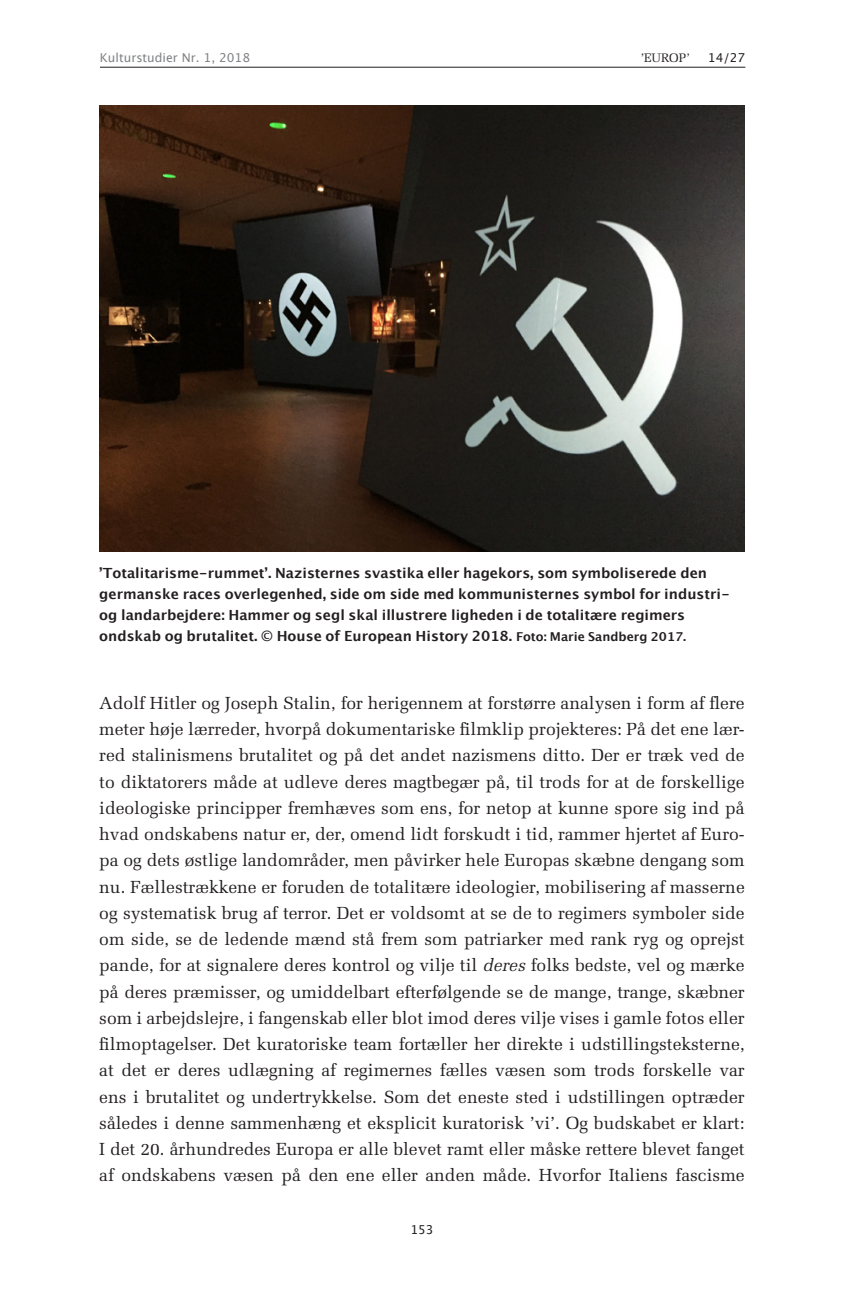
<style>
.page{position:relative;width:844px;height:1290px;background:#fff}
.page>*{position:absolute;margin:0;border:0;box-sizing:border-box;transform-origin:0 0}
._02_Brød{font:17.5px/26.2px "Melior";color:#231f20;text-align:justify}
._06_Billedtekst{font:700 14px/21px "Lucida Grande";color:#231f20}
.t1{font:12.25px "Lucida Grande";color:#808285}
.t2{font:12.25px "Lucida Grande";color:#231f20}
.t3{font:12.25px "Melior";color:#231f20}
.s1{font-size:12.25px}
.s2{font-style:italic}
</style>
<div class="page">
<hr style="left:100px;top:67px;width:645px;height:1px;background:#231f20">
<img style="left:100px;top:105px;width:644px;height:446px">
<p class="t1" style="left:100px;top:51px;width:151px">Kulturstudier Nr. 1, 2018</p>
<p class="t3" style="left:640px;top:50px;width:51px">’EUROP’</p>
<p class="t2" style="left:707px;top:51px;width:39px">14/27</p>
<p class="_06_Billedtekst" style="left:99px;top:562px;width:632px">’Totalitarisme-rummet’. Nazisternes svastika eller hagekors, som symboliserede den germanske races overlegenhed, side om side med kommunisternes symbol for industri&shy;og landarbejdere: Hammer og segl skal illustrere ligheden i de totalitære regimers ondskab og brutalitet. © House of European History 2018. <span class="s1">Foto: Marie Sandberg 2017.</span></p>
<p class="_02_Brød" style="left:99px;top:690px;width:646px">Adolf Hitler og Joseph Stalin, for herigennem at forstørre analysen i form af flere meter høje lærreder, hvorpå dokumentariske filmklip projekteres: På det ene lær&shy;red stalinismens brutalitet og på det andet nazismens ditto. Der er træk ved de to diktatorers måde at udleve deres magtbegær på, til trods for at de forskellige ideologiske principper fremhæves som ens, for netop at kunne spore sig ind på hvad ondskabens natur er, der, omend lidt forskudt i tid, rammer hjertet af Euro&shy;pa og dets østlige landområder, men påvirker hele Europas skæbne dengang som nu. Fællestrækkene er foruden de totalitære ideologier, mobilisering af masserne og systematisk brug af terror. Det er voldsomt at se de to regimers symboler side om side, se de ledende mænd stå frem som patriarker med rank ryg og oprejst pande, for at signalere deres kontrol og vilje til <span class="s2">deres</span> folks bedste, vel og mærke på deres præmisser, og umiddelbart efterfølgende se de mange, trange, skæbner som i arbejdslejre, i fangenskab eller blot imod deres vilje vises i gamle fotos eller filmoptagelser. Det kuratoriske team fortæller her direkte i udstillingsteksterne, at det er deres udlægning af regimernes fælles væsen som trods forskelle var ens i brutalitet og undertrykkelse. Som det eneste sted i udstillingen optræder således i denne sammenhæng et eksplicit kuratorisk ’vi’. Og budskabet er klart:<br>I det 20. århundredes Europa er alle blevet ramt eller måske rettere blevet fanget af ondskabens væsen på den ene eller anden måde. Hvorfor Italiens fascisme</p>
<p class="t2" style="left:410px;top:1222px;width:25px">153</p>
</div>
